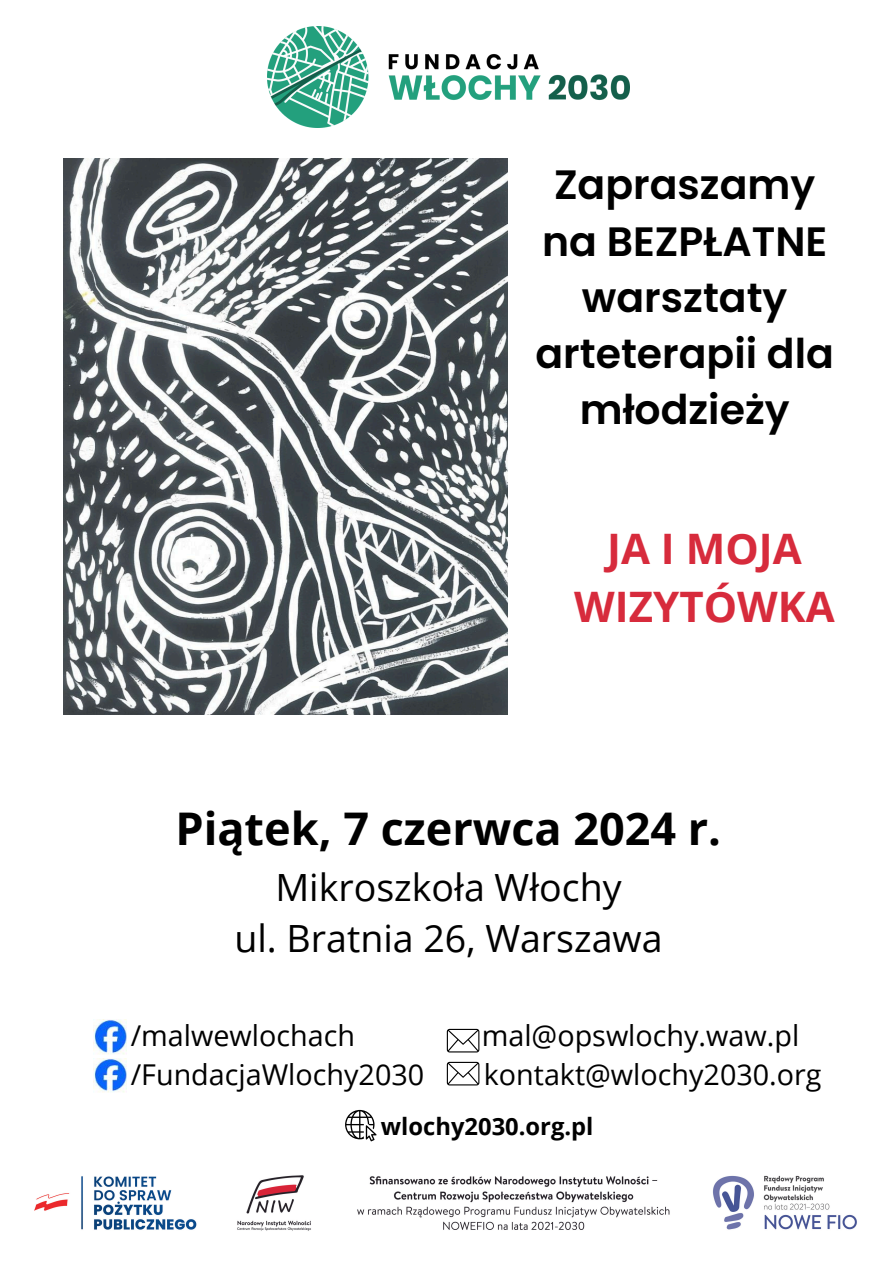
<style>
.page{position:relative;width:894px;height:1264px;background:#fff}
.page>*{position:absolute;margin:0;border:0;box-sizing:border-box;transform-origin:0 0}
.t1{font:700 45px "Open Sans";color:#000}
.t2{font:700 42px/58.5px "Open Sans";color:#d72b3c;text-align:center}
.t3{font:600 40.95px/56.2px "Poppins";color:#000;text-align:center}
.t4{font:37.5px/51.8px "Open Sans";color:#000;text-align:center}
.t5{font:28.65px "Open Sans";color:#000}
.t6{font:700 23.7px "Open Sans";color:#000}
</style>
<div class="page">
<img style="left:267px;top:26px;width:362px;height:102px">
<img style="left:34px;top:1141px;width:823px;height:90px">
<img style="left:93px;top:1019px;width:34px;height:35px">
<svg style="left:446px;top:1028px;width:33px;height:24px"></svg>
<svg style="left:345px;top:1109px;width:31px;height:32px"></svg>
<svg style="left:446px;top:1061px;width:33px;height:24px"></svg>
<img style="left:93px;top:1058px;width:34px;height:34px">
<img style="left:63px;top:159px;width:444px;height:555px">
<p class="t3" style="left:535px;top:157px;width:300px">Zapraszamy na BEZPŁATNE warsztaty arteterapii dla młodzieży</p>
<p class="t2" style="left:574px;top:518px;width:262px">JA I MOJA<br>WIZYTÓWKA</p>
<h4 class="t1" style="left:175px;top:797px;width:547px">Piątek, 7 czerwca 2024 r.</h4>
<h4 class="t4" style="left:234px;top:860px;width:429px">Mikroszkoła Włochy<br>ul. Bratnia 26, Warszawa</h4>
<h2 class="t5" style="left:131px;top:1015px;width:226px">/malwewlochach</h2>
<h2 class="t5" style="left:481px;top:1015px;width:319px">mal@opswlochy.waw.pl</h2>
<h2 class="t5" style="left:131px;top:1054px;width:295px">/FundacjaWlochy2030</h2>
<h2 class="t5" style="left:483px;top:1054px;width:339px">kontakt@wlochy2030.org</h2>
<p class="t6" style="left:381px;top:1110px;width:214px">wlochy2030.org.pl</p>
</div>
